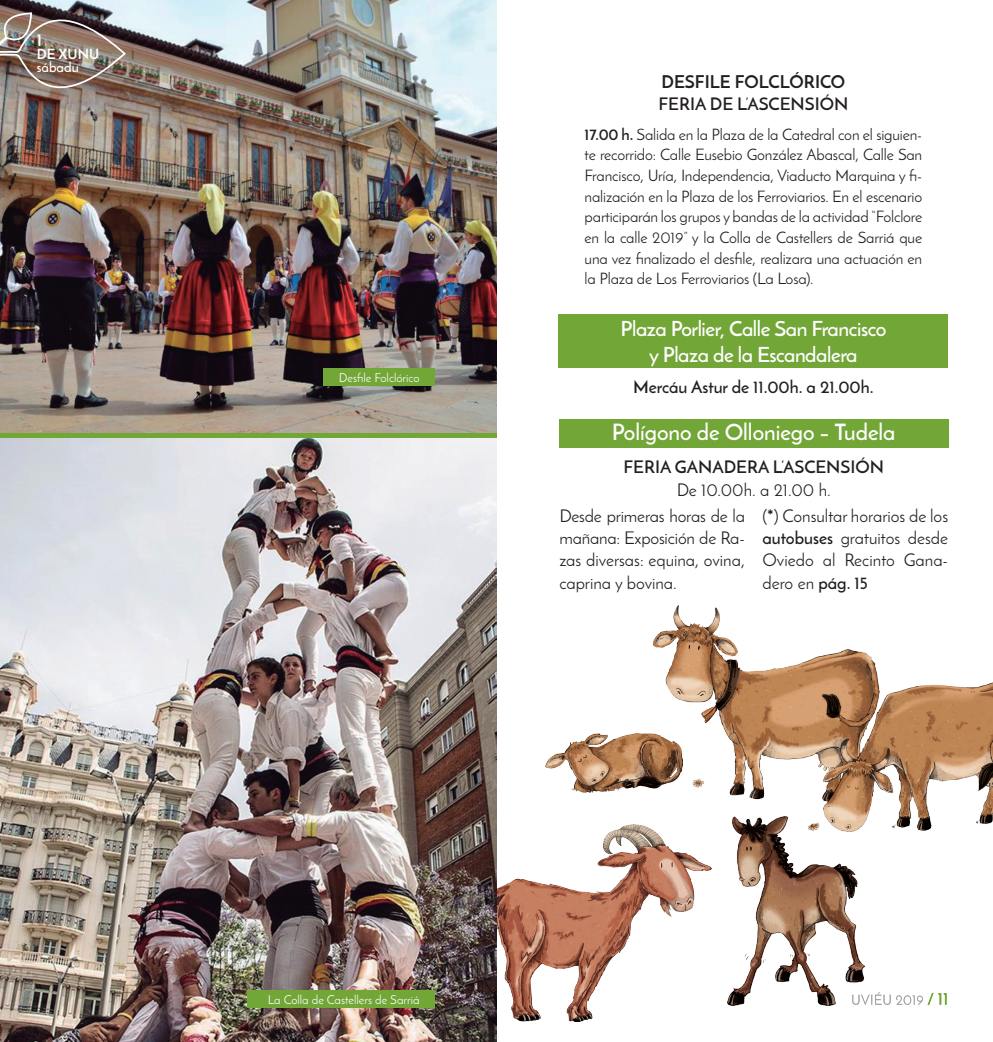
<style>
.page{position:relative;width:993px;height:1042px;background:#fff}
.page>*{position:absolute;margin:0;border:0;box-sizing:border-box;transform-origin:0 0}
.TITULARES{font:600 22.75px "Josefin Sans";color:#fff}
.TITULARES-2{font:600 21px/26.2px "Josefin Sans";letter-spacing:-.02em;color:#fff;text-align:center}
.Texto_general_justif{font:17.5px/22.4px "Josefin Sans";color:#231f20;text-align:justify}
.Texto_general_izq{font:600 17.5px "Josefin Sans";color:#231f20}
.Texto_general_izq-2{font:700 17.5px "Josefin Sans";color:#231f20}
.Texto_general_izq-3{font:17.5px "Josefin Sans";color:#231f20}
.TITULARES-3{font:700 17.5px "Josefin Sans";color:#fff}
.Texto_general_justif-2{font:15.75px/20.7px "Josefin Sans";letter-spacing:-.01em;color:#231f20;text-align:justify}
.TITULARES-4{font:700 14px "Josefin Sans";color:#fff}
.TITULARES-5{font:600 14px "Josefin Sans";color:#fff}
.Texto_general_izq-4{font:12.25px "Josefin Sans";color:#fff}
.s1{font-weight:700}
.s2{font-weight:600}
</style>
<div class="page">
<img style="left:496px;top:824px;width:215px;height:197px">
<img style="left:0;top:0;width:496px;height:433px">
<img style="left:0;top:11px;width:127px;height:82px">
<img style="left:0;top:437px;width:496px;height:605px">
<div style="left:247px;top:990px;width:187px;height:17px;background:#72a637"></div>
<div style="left:323px;top:369px;width:111px;height:17px;background:#72a637"></div>
<hr style="left:0;top:433px;width:496px;height:4px;background:#72a637">
<svg style="left:864px;top:992px;width:82px;height:13px"></svg>
<div style="left:558px;top:419px;width:390px;height:28px;background:#72a637"></div>
<img style="left:653px;top:605px;width:339px;height:226px">
<img style="left:545px;top:733px;width:137px;height:59px">
<img style="left:727px;top:816px;width:137px;height:189px">
<div style="left:558px;top:314px;width:389px;height:53px;background:#72a637"></div>
<p class="TITULARES-3" style="left:37px;top:29px;width:7px">1</p>
<p class="TITULARES-4" style="left:37px;top:46px;width:64px">DE XUNU</p>
<p class="TITULARES-5" style="left:37px;top:58px;width:44px">sábadu</p>
<p class="Texto_general_izq-4" style="left:339px;top:370px;width:82px">Desfile Folclórico</p>
<p class="Texto_general_izq-2" style="left:661px;top:70px;width:185px">DESFILE FOLCLÓRICO</p>
<p class="Texto_general_izq" style="left:658px;top:93px;width:191px">FERIA DE L’ASCENSIÓN</p>
<p class="Texto_general_justif-2" style="left:584px;top:124px;width:339px"><span class="s1">17.00 h.</span> Salida en la Plaza de la Catedral con el siguien&shy;te recorrido: Calle Eusebio González Abascal, Calle San Francisco, Uría, Independencia, Viaducto Marquina y fi&shy;nalización en la Plaza de los Ferroviarios. En el escenario participarán los grupos y bandas de la actividad “Folclore en la calle 2019” y la Colla de Castellers de Sarriá que una vez finalizado el desfile, realizara una actuación en la Plaza de Los Ferroviarios (La Losa).</p>
<p class="TITULARES-2" style="left:620px;top:315px;width:267px">Plaza Porlier, Calle San Francisco y Plaza de la Escandalera</p>
<p class="Texto_general_izq" style="left:633px;top:376px;width:242px">Mercáu Astur de 11.00h. a 21.00h.</p>
<p class="TITULARES" style="left:611px;top:417px;width:285px">Polígono de Olloniego – Tudela</p>
<p class="Texto_general_izq" style="left:623px;top:456px;width:262px">FERIA GANADERA L’ASCENSIÓN</p>
<p class="Texto_general_izq-3" style="left:676px;top:479px;width:155px">De 10.00h. a 21.00 h.</p>
<p class="Texto_general_justif" style="left:559px;top:504px;width:187px">Desde primeras horas de la mañana: Exposición de Ra&shy;zas diversas: equina, ovina, caprina y bovina.</p>
<p class="Texto_general_justif" style="left:762px;top:504px;width:187px">(<span class="s2">*</span>) Consultar horarios de los <span class="s2">autobuses</span> gratuitos desde Oviedo al Recinto Gana&shy;dero en <span class="s2">pág. 15</span></p>
<p class="Texto_general_izq-4" style="left:267px;top:992px;width:153px">La Colla de Castellers de Sarriá</p>
</div>
